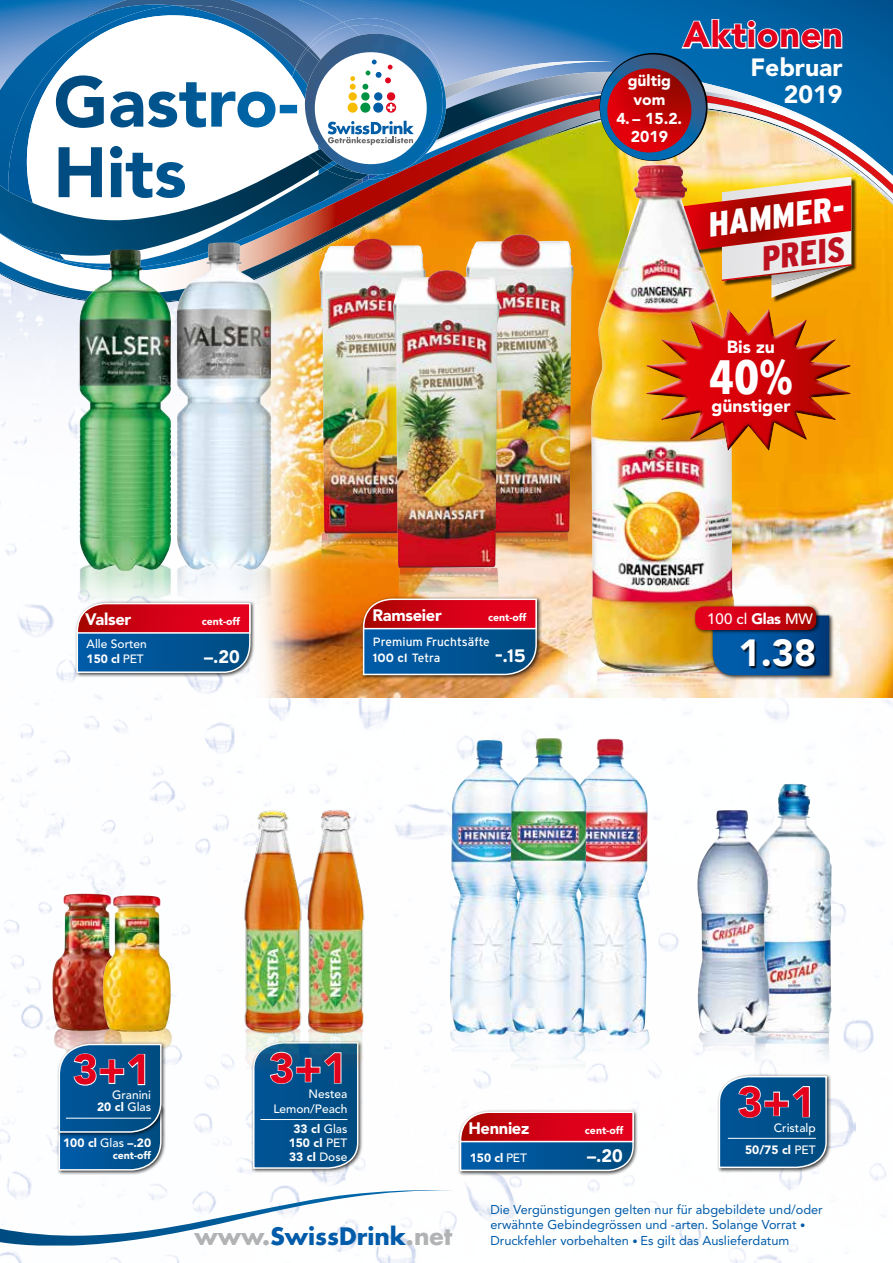
<style>
.page{position:relative;width:893px;height:1263px;background:#fff}
.page>*{position:absolute;margin:0;border:0;box-sizing:border-box;transform-origin:0 0}
.t1{font:700 48px "Avenir Next Condensed";color:#fff}
.t2{font:900 42px "Avenir LT Std";color:#e3001d}
.t3{font:900 37.5px "Avenir LT Std";color:#fff}
.t4{font:900 36px "Avenir LT Std";letter-spacing:.02em;color:#e3001d}
.t5{font:900 condensed 34.5px "Interstate";color:#fff}
.t6{font:900 condensed 34.5px "Interstate";color:#be111f}
.t7{font:900 24.75px/27px "Avenir LT Std";color:#fff;text-align:right}
.t8{font:700 23.4px "Futura";color:#005ba9}
.t9{font:900 18px "Avenir LT Std";color:#fff}
.t10{font:700 18px "Interstate";color:#fff}
.t11{font:900 17.55px "Avenir LT Std";color:#fff}
.t12{font:900 16.5px "Avenir LT Std";letter-spacing:-.02em;color:#fff}
.t13{font:900 15.75px/18.8px "Avenir LT Std";color:#fff;text-align:center}
.t14{font:500 15px "Avenir LT Std";color:#fff}
.t15{font:12.75px/15.3px "Avenir LT Std";color:#005ba9}
.t16{font:500 12px/15px "Avenir LT Std";color:#fff;text-align:right}
.t17{font:900 12px/13.8px "Avenir LT Std";color:#fff;text-align:center}
.t18{font:12px/16.5px "Interstate";color:#fff}
.t19{font:900 10.5px "Avenir LT Std";color:#fff}
.s1{font-weight:900}
.s2{font-weight:700}
.s3{font-weight:500}
.s4{font-size:10.5px}
.s5{color:#b1b2b3}
</style>
<div class="page">
<svg style="left:450px;top:0;width:443px;height:43px;background:#166daf"></svg>
<img style="left:447px;top:697px;width:407px;height:566px">
<img style="left:345px;top:697px;width:102px;height:566px">
<img style="left:854px;top:697px;width:39px;height:520px">
<img style="left:243px;top:697px;width:102px;height:555px">
<img style="left:0;top:697px;width:243px;height:566px">
<svg style="left:0;top:0;width:450px;height:109px"></svg>
<div style="left:251px;top:1040px;width:112px;height:133px;background:#000;opacity:.75"></div>
<svg style="left:252px;top:1086px;width:107px;height:83px;background:#135c92"></svg>
<svg style="left:0;top:1190px;width:454px;height:55px"></svg>
<img style="left:0;top:109px;width:893px;height:588px">
<img style="left:500px;top:533px;width:72px;height:43px">
<img style="left:317px;top:533px;width:78px;height:54px">
<img style="left:395px;top:568px;width:106px;height:28px">
<div style="left:361px;top:596px;width:181px;height:84px;background:#000;opacity:.75"></div>
<svg style="left:362px;top:598px;width:176px;height:78px;background:#61456c"></svg>
<img style="left:582px;top:680px;width:169px;height:38px">
<img style="left:466px;top:234px;width:108px;height:299px">
<img style="left:319px;top:238px;width:107px;height:295px">
<img style="left:393px;top:270px;width:107px;height:298px">
<div style="left:681px;top:177px;width:176px;height:126px;background:#000;opacity:.75"></div>
<svg style="left:746px;top:177px;width:105px;height:121px;background:#d47f67"></svg>
<img style="left:577px;top:165px;width:169px;height:530px">
<div style="left:646px;top:308px;width:207px;height:145px;background:#000;opacity:.75"></div>
<div style="left:710px;top:613px;width:124px;height:67px;background:#000;opacity:.75"></div>
<div style="left:693px;top:604px;width:128px;height:31px;background:#000;opacity:.75"></div>
<svg style="left:695px;top:606px;width:134px;height:69px;background:#6f3b55"></svg>
<div style="left:742px;top:640px;width:74px;height:29px;background:#000;opacity:.75"></div>
<img style="left:754px;top:1032px;width:39px;height:41px">
<img style="left:755px;top:784px;width:39px;height:248px">
<img style="left:698px;top:1034px;width:51px;height:38px">
<img style="left:697px;top:810px;width:62px;height:224px">
<div style="left:717px;top:1073px;width:115px;height:100px;background:#000;opacity:.75"></div>
<svg style="left:718px;top:1075px;width:110px;height:94px;background:#276a9b"></svg>
<img style="left:54px;top:1027px;width:31px;height:15px">
<img style="left:104px;top:1027px;width:37px;height:14px">
<img style="left:64px;top:894px;width:20px;height:54px">
<img style="left:103px;top:895px;width:33px;height:137px">
<div style="left:57px;top:1104px;width:109px;height:71px;background:#000;opacity:.75"></div>
<div style="left:57px;top:1041px;width:109px;height:96px;background:#000;opacity:.75"></div>
<svg style="left:58px;top:1043px;width:104px;height:128px;background:#23679c"></svg>
<img style="left:588px;top:1028px;width:63px;height:45px">
<img style="left:588px;top:738px;width:60px;height:298px">
<img style="left:450px;top:1035px;width:59px;height:30px">
<img style="left:450px;top:740px;width:59px;height:295px">
<img style="left:509px;top:1035px;width:79px;height:53px">
<img style="left:509px;top:738px;width:79px;height:297px">
<div style="left:458px;top:1109px;width:181px;height:67px;background:#000;opacity:.75"></div>
<svg style="left:459px;top:1111px;width:176px;height:61px;background:#7a4569"></svg>
<img style="left:238px;top:802px;width:72px;height:223px">
<img style="left:238px;top:1025px;width:54px;height:61px">
<img style="left:292px;top:803px;width:84px;height:223px">
<img style="left:292px;top:1026px;width:84px;height:60px">
<svg style="left:599px;top:1px;width:244px;height:160px;background:#617594"></svg>
<h3 class="t4" style="left:683px;top:13px;width:161px">Aktionen</h3>
<p class="t12" style="left:85px;top:609px;width:48px">Valser</p>
<p class="t19" style="left:202px;top:615px;width:40px">cent-off</p>
<p class="t16" style="left:87px;top:637px;width:62px;text-align:left">Alle Sorten<br><span class="s1">150 cl</span> PET</p>
<h3 class="t9" style="left:204px;top:646px;width:37px">–.20</h3>
<p class="t12" style="left:373px;top:605px;width:71px">Ramseier</p>
<p class="t19" style="left:488px;top:611px;width:40px">cent-off</p>
<p class="t18" style="left:373px;top:633px;width:118px">Premium Fruchtsäfte<br><span class="s2">100 cl</span> Tetra</p>
<h3 class="t10" style="left:495px;top:646px;width:33px">–.15</h3>
<p class="t13" style="left:628px;top:71px;width:45px">gültig vom</p>
<p class="t13" style="left:617px;top:109px;width:67px">4. – 15.2.<br>2019</p>
<h3 class="t7" style="left:750px;top:54px;width:94px">Februar<br>2019</h3>
<h3 class="t5" style="left:705px;top:206px;width:143px;rotate:-7deg">HAMMER-</h3>
<h3 class="t6" style="left:758px;top:239px;width:85px;rotate:-7deg">PREIS</h3>
<h3 class="t11" style="left:727px;top:337px;width:50px">Bis zu</h3>
<h1 class="t1" style="left:709px;top:348px;width:85px">40%</h1>
<h3 class="t11" style="left:711px;top:395px;width:81px">günstiger</h3>
<p class="t14" style="left:707px;top:610px;width:107px">100 cl <span class="s1">Glas</span> MW</p>
<h3 class="t3" style="left:739px;top:630px;width:79px">1.38</h3>
<h2 class="t2" style="left:73px;top:1044px;width:80px">3+1</h2>
<p class="t16" style="left:97px;top:1089px;width:55px;line-height:12px">Granini<br><span class="s1">20 cl</span> Glas</p>
<p class="t17" style="left:63px;top:1135px;width:89px">100 cl <span class="s3">Glas</span> –.20</p>
<p class="t19" style="left:113px;top:1149px;width:40px">cent-off</p>
<h2 class="t2" style="left:269px;top:1043px;width:80px">3+1</h2>
<p class="t16" style="left:273px;top:1086px;width:76px">Nestea<br>Lemon/Peach</p>
<p class="t17" style="left:289px;top:1122px;width:60px">33 cl <span class="s3">Glas<br></span>150 cl <span class="s3">PET<br></span>33 cl <span class="s3">Dose</span></p>
<p class="t12" style="left:468px;top:1118px;width:62px">Henniez</p>
<p class="t19" style="left:585px;top:1124px;width:40px">cent-off</p>
<p class="t17" style="left:470px;top:1150px;width:59px">150 cl <span class="s3">PET</span></p>
<h3 class="t9" style="left:587px;top:1144px;width:37px">–.20</h3>
<h2 class="t2" style="left:738px;top:1076px;width:80px">3+1</h2>
<p class="t16" style="left:745px;top:1116px;width:72px;line-height:22.6px">Cristalp<br><span class="s1">50/75 cl</span> PET</p>
<p class="t15" style="left:490px;top:1202px;width:334px">Die Vergünstigungen gelten nur für abgebildete und/oder erwähnte Gebindegrössen und -arten. Solange Vorrat <span class="s4">•</span></p>
<h3 class="t8" style="left:195px;top:1220px;width:259px"><span class="s5">www.</span>SwissDrink<span class="s5">.net</span></h3>
<p class="t15" style="left:490px;top:1233px;width:300px">Druckfehler vorbehalten <span class="s4">•</span> Es gilt das Auslieferdatum</p>
</div>
